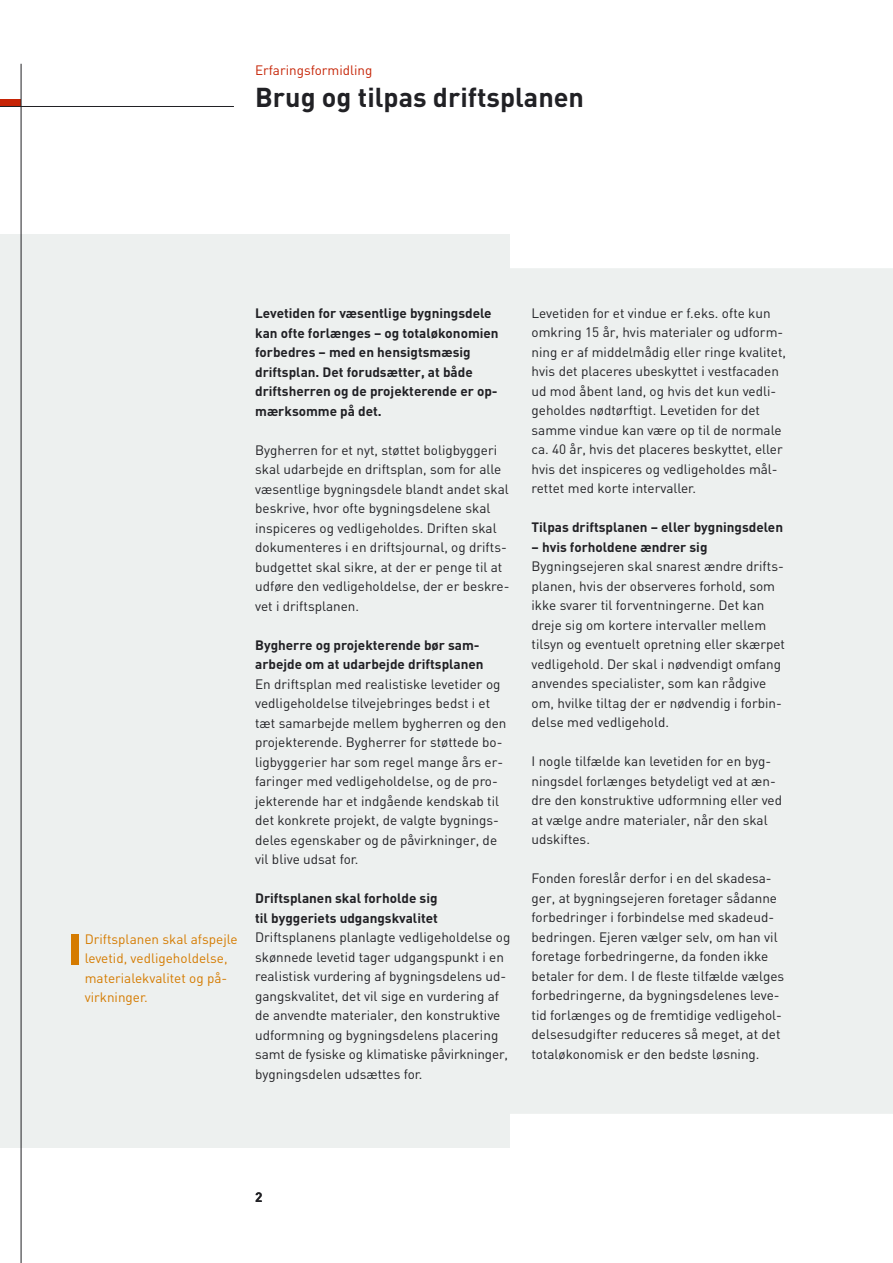
<style>
.page{position:relative;width:893px;height:1263px;background:#fff}
.page>*{position:absolute;margin:0;border:0;box-sizing:border-box;transform-origin:0 0}
.Overskrift{font:700 27px "DIN";color:#212125}
.Brødtekst{font:13.5px/19.5px "DIN";color:#212125}
.Mellemrubrik{font:700 13.5px/19.5px "DIN";color:#212125}
.Mellemrubrik-2{font:13.5px/19.5px "DIN";color:#212125}
.Brødtekst-2{font:13.5px/19.5px "DIN";color:#d57b00}
.Brødtekst-3{font:13.5px "DIN";color:#c62406}
</style>
<div class="page">
<div style="left:0;top:99px;width:21px;height:7px;background:#c62406"></div>
<div style="left:0;top:234px;width:893px;height:914px;background:#edf0ef"></div>
<hr style="left:0;top:106px;width:234px;height:1px;background:#212125">
<hr style="left:21px;top:64px;width:1px;height:1199px;background:#212125">
<div style="left:510px;top:227px;width:383px;height:41px;background:#fff"></div>
<div style="left:510px;top:1114px;width:383px;height:34px;background:#fff"></div>
<div style="left:71px;top:934px;width:7px;height:30px;background:#d57b00"></div>
<p class="Brødtekst-3" style="left:255px;top:61px;width:119px">Erfaringsformidling</p>
<p class="Overskrift" style="left:255px;top:80px;width:330px">Brug og tilpas driftsplanen</p>
<p class="Brødtekst-2" style="left:85px;top:929px;width:154px">Driftsplanen skal afspejle levetid, vedligeholdelse, materialekvalitet og på&shy;virkninger.</p>
<p class="Mellemrubrik" style="left:255px;top:303px;width:245px">Levetiden for væsentlige bygningsdele kan ofte forlænges – og totaløkonomien forbedres – med en hensigtsmæsig driftsplan. Det forudsætter, at både driftsherren og de projekterende er op&shy;mærksomme på det.</p>
<p class="Brødtekst" style="left:255px;top:440px;width:256px">Bygherren for et nyt, støttet boligbyggeri skal udarbejde en driftsplan, som for alle væsentlige bygningsdele blandt andet skal beskrive, hvor ofte bygningsdelene skal inspiceres og vedligeholdes. Driften skal dokumenteres i en driftsjournal, og drifts&shy;budgettet skal sikre, at der er penge til at udføre den vedligeholdelse, der er beskre&shy;vet i driftsplanen.</p>
<p class="Mellemrubrik" style="left:255px;top:634px;width:230px">Bygherre og projekterende bør sam&shy;arbejde om at udarbejde driftsplanen</p>
<p class="Brødtekst" style="left:255px;top:674px;width:253px">En driftsplan med realistiske levetider og vedligeholdelse tilvejebringes bedst i et tæt samarbejde mellem bygherren og den projekterende. Bygherrer for støttede bo&shy;ligbyggerier har som regel mange års er&shy;faringer med vedligeholdelse, og de pro&shy;jekterende har et indgående kendskab til det konkrete projekt, de valgte bygnings&shy;deles egenskaber og de påvirkninger, de vil blive udsat for.</p>
<p class="Mellemrubrik" style="left:255px;top:888px;width:184px">Driftsplanen skal forholde sig</p>
<p class="Mellemrubrik" style="left:255px;top:907px;width:184px">til byggeriets udgangskvalitet</p>
<p class="Mellemrubrik-2" style="left:255px;top:927px;width:257px">Driftsplanens planlagte vedligeholdelse og skønnede levetid tager udgangspunkt i en realistisk vurdering af bygningsdelens ud&shy;gangskvalitet, det vil sige en vurdering af de anvendte materialer, den konstruktive udformning og bygningsdelens placering samt de fysiske og klimatiske påvirkninger, bygningsdelen udsættes for.</p>
<p class="Brødtekst" style="left:532px;top:303px;width:256px">Levetiden for et vindue er f.eks. ofte kun omkring 15 år, hvis materialer og udform&shy;ning er af middelmådig eller ringe kvalitet, hvis det placeres ubeskyttet i vestfacaden ud mod åbent land, og hvis det kun vedli&shy;geholdes nødtørftigt. Levetiden for det</p>
<p class="Brødtekst" style="left:532px;top:420px;width:253px">samme vindue kan være op til de normale ca. 40 år, hvis det placeres beskyttet, eller hvis det inspiceres og vedligeholdes mål&shy;rettet med korte intervaller.</p>
<p class="Mellemrubrik" style="left:532px;top:517px;width:253px">Tilpas driftsplanen – eller bygningsdelen</p>
<p class="Mellemrubrik" style="left:532px;top:537px;width:177px">– hvis forholdene ændrer sig</p>
<p class="Brødtekst" style="left:532px;top:556px;width:255px">Bygningsejeren skal snarest ændre drifts&shy;planen, hvis der observeres forhold, som ikke svarer til forventningerne. Det kan dreje sig om kortere intervaller mellem tilsyn og eventuelt opretning eller skærpet vedligehold. Der skal i nødvendigt omfang anvendes specialister, som kan rådgive om, hvilke tiltag der er nødvendig i forbin&shy;delse med vedligehold.</p>
<p class="Brødtekst" style="left:532px;top:751px;width:252px">I nogle tilfælde kan levetiden for en byg&shy;ningsdel forlænges betydeligt ved at æn&shy;dre den konstruktive udformning eller ved at vælge andre materialer, når den skal udskiftes.</p>
<p class="Brødtekst" style="left:532px;top:868px;width:254px">Fonden foreslår derfor i en del skadesa&shy;ger, at bygningsejeren foretager sådanne forbedringer i forbindelse med skadeud&shy;bedringen. Ejeren vælger selv, om han vil foretage forbedringerne, da fonden ikke betaler for dem. I de fleste tilfælde vælges forbedringerne, da bygningsdelenes leve&shy;tid forlænges og de fremtidige vedligehol&shy;delsesudgifter reduceres så meget, at det totaløkonomisk er den bedste løsning.</p>
<p class="Mellemrubrik" style="left:255px;top:1187px;width:9px">2</p>
</div>
